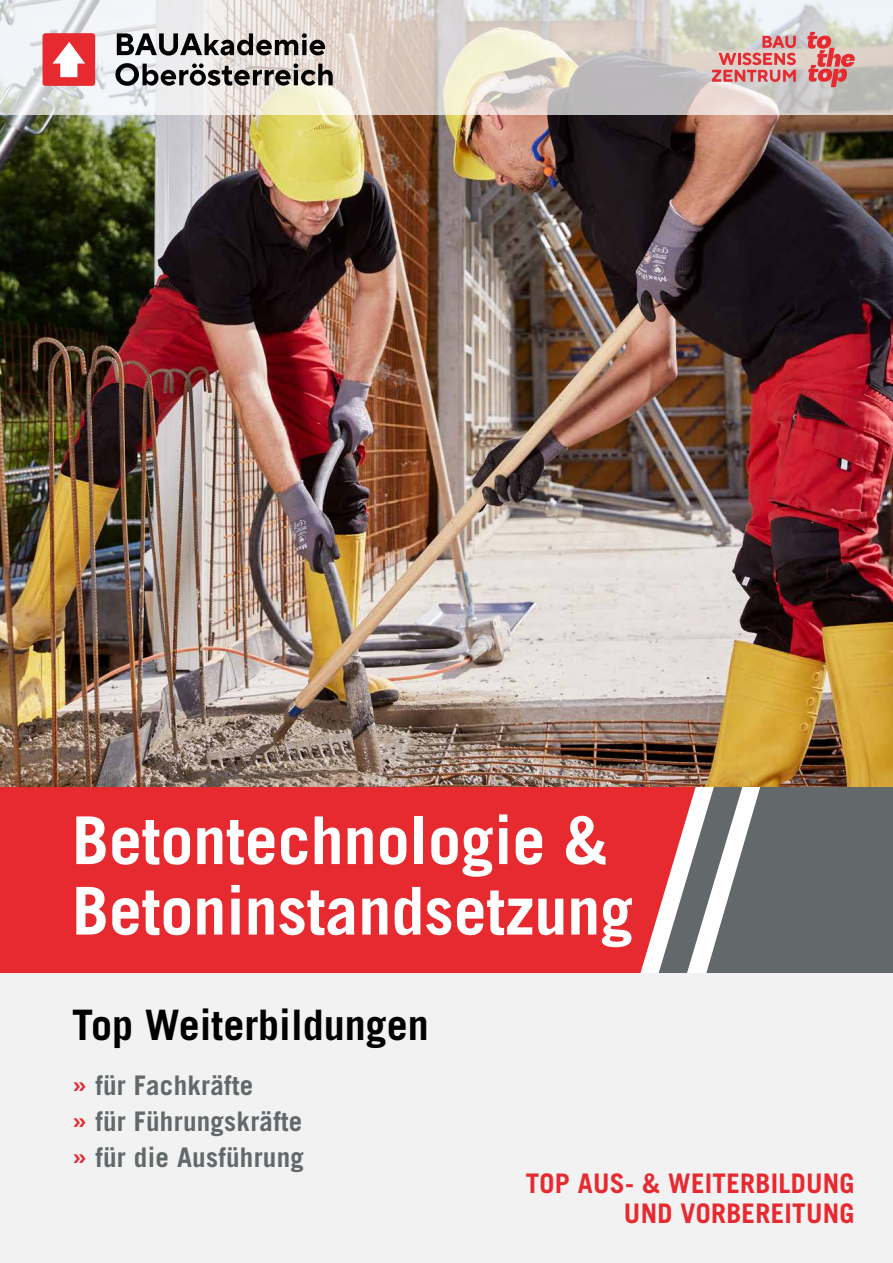
<style>
.page{position:relative;width:893px;height:1263px;background:#fff}
.page>*{position:absolute;margin:0;border:0;box-sizing:border-box;transform-origin:0 0}
.t1{font:700 66px/70.5px "Trade Gothic";color:#fff}
.t2{font:700 42px "Trade Gothic";color:#000}
.t3{font:700 27px/36px "Trade Gothic";letter-spacing:.01em;color:#63686a}
.t4{font:700 27px/30px "Trade Gothic";letter-spacing:.01em;color:#e62a30;text-align:right}
.s1{color:#e62a30}
</style>
<div class="page">
<div style="left:0;top:787px;width:658px;height:187px;background:#e62a30"></div>
<svg style="left:658px;top:787px;width:235px;height:187px"></svg>
<img style="left:0;top:115px;width:893px;height:672px">
<div style="left:0;top:974px;width:893px;height:289px;background:#f2f2f2"></div>
<svg style="left:0;top:0;width:893px;height:115px"></svg>
<div style="left:43px;top:33px;width:52px;height:53px;background:#e62a30;border-radius:3px"></div>
<svg style="left:53px;top:42px;width:32px;height:35px"></svg>
<svg style="left:117px;top:33px;width:208px;height:23px"></svg>
<svg style="left:115px;top:63px;width:218px;height:23px"></svg>
<svg style="left:807px;top:32px;width:48px;height:55px"></svg>
<svg style="left:712px;top:36px;width:84px;height:46px"></svg>
<h1 class="t1" style="left:72px;top:804px;width:562px">Betontechnologie &amp;<br>Betoninstandsetzung</h1>
<h2 class="t2" style="left:72px;top:999px;width:358px">Top Weiterbildungen</h2>
<p class="t3" style="left:72px;top:1067px;width:233px"><span class="s1">»</span> für Fachkräfte<br><span class="s1">»</span> für Führungskräfte <span class="s1">»</span> für die Ausführung</p>
<p class="t4" style="left:526px;top:1168px;width:330px">TOP AUS- &amp; WEITERBILDUNG<br>UND VORBEREITUNG</p>
</div>
